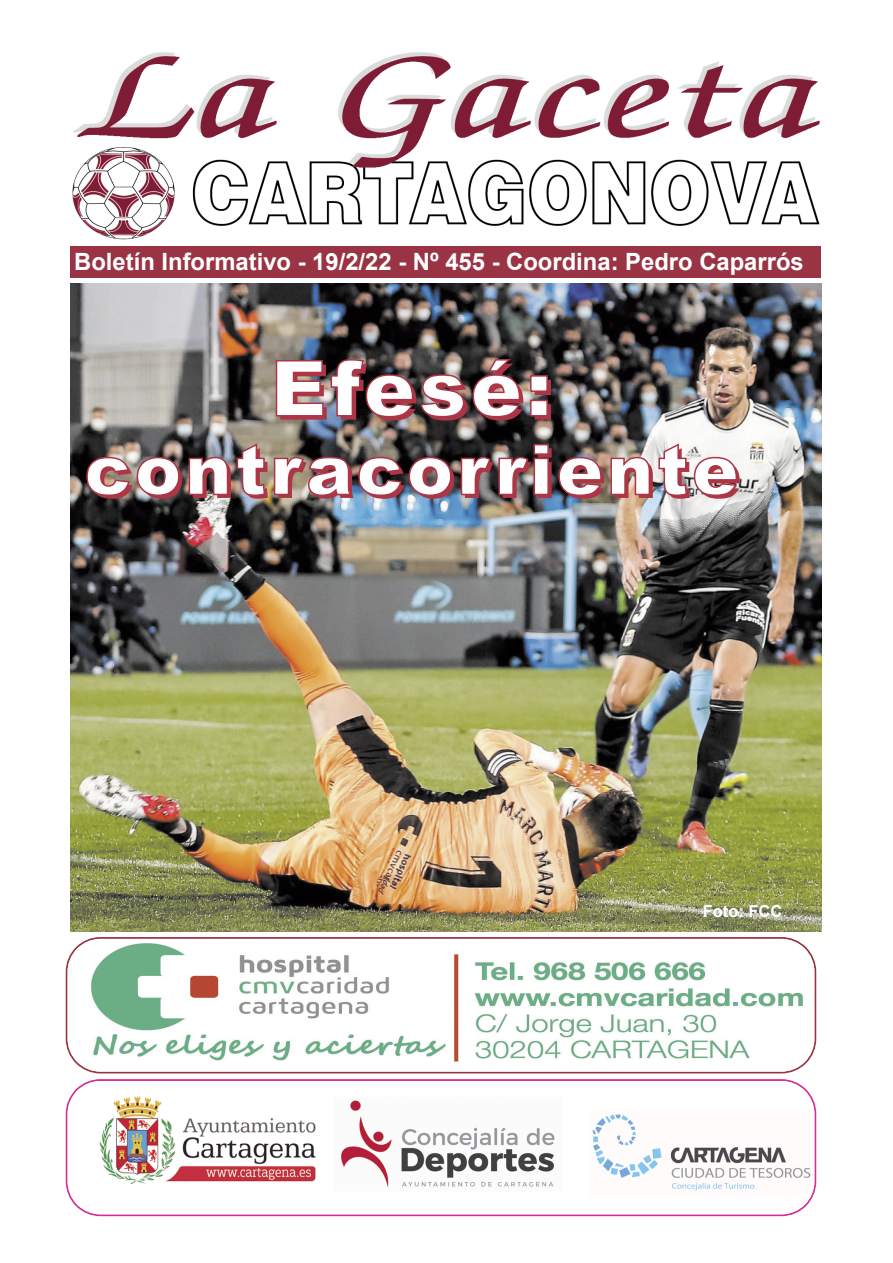
<style>
.page{position:relative;width:893px;height:1263px;background:#fff}
.page>*{position:absolute;margin:0;border:0;box-sizing:border-box;transform-origin:0 0}
.t1{font:900 76.8px "Arial";letter-spacing:.055em;color:#ad3646}
.t2{font:900 69.6px "Arial";letter-spacing:.055em;color:#ad3646}
.t3{font:700 23.85px "Arial";color:#fff}
.t4{font:700 16.5px "Arial";color:#fff}
</style>
<div class="page">
<img style="left:71px;top:284px;width:750px;height:648px">
<div style="left:71px;top:247px;width:750px;height:31px;background:#9a3444"></div>
<img style="left:275px;top:358px;width:273px;height:60px">
<img style="left:86px;top:442px;width:652px;height:55px">
<svg style="left:66px;top:937px;width:750px;height:136px;background:#b0626e"></svg>
<img style="left:68px;top:939px;width:746px;height:133px">
<img style="left:72px;top:53px;width:748px;height:186px">
<svg style="left:66px;top:1079px;width:750px;height:137px;background:#e069b6"></svg>
<img style="left:68px;top:1081px;width:746px;height:133px">
<p class="t3" style="left:74px;top:248px;width:731px">Boletín Informativo - 19/2/22 - Nº 455 - Coordina: Pedro Caparrós</p>
<h1 class="t1" style="left:275px;top:335px;width:282px">Efesé:</h1>
<h2 class="t2" style="left:88px;top:421px;width:655px">contracorriente</h2>
<p class="t4" style="left:702px;top:902px;width:81px">Foto: FCC</p>
</div>
